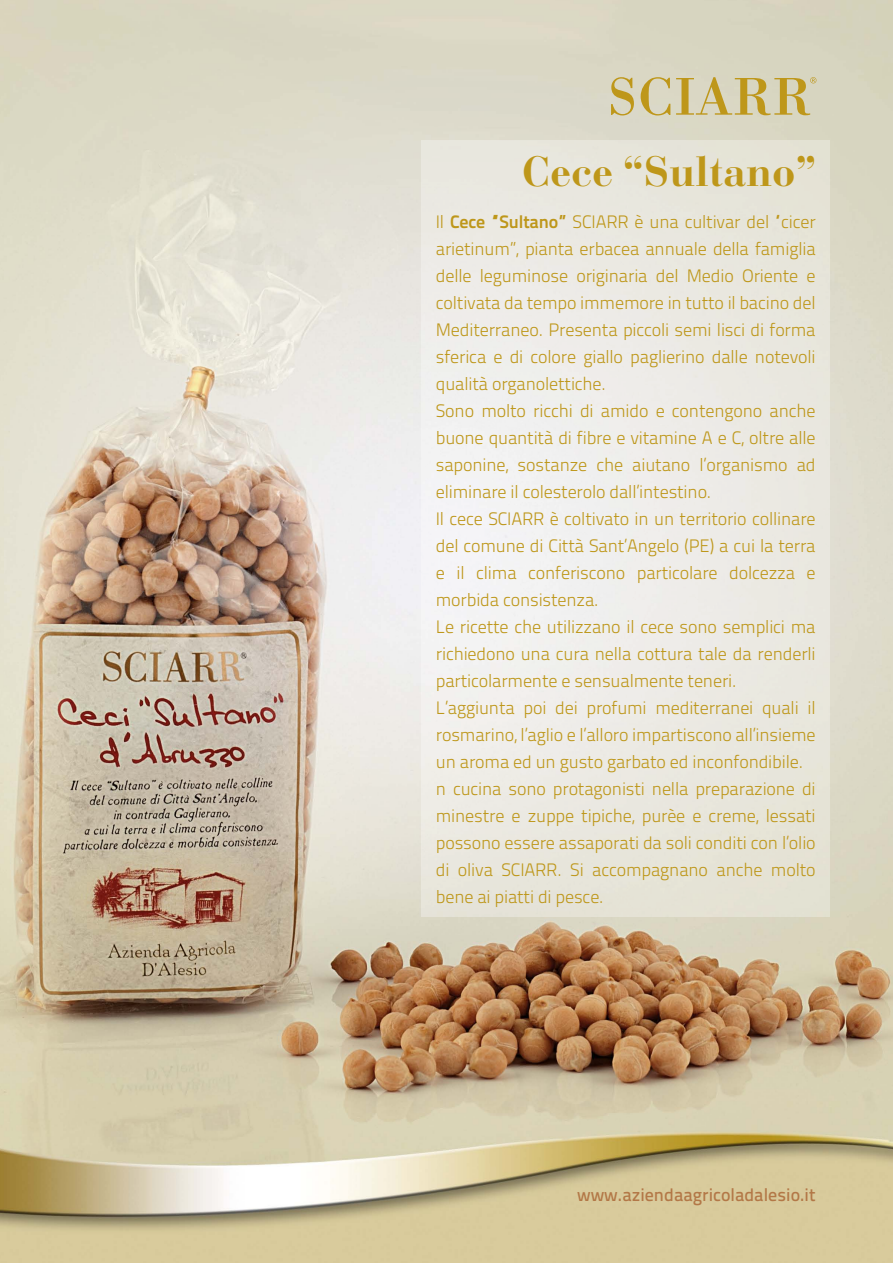
<style>
.page{position:relative;width:893px;height:1263px;background:#fff}
.page>*{position:absolute;margin:0;border:0;box-sizing:border-box;transform-origin:0 0}
.t1{font:700 42px "Bauer Bodoni Std";color:#be971a}
.t2{font:300 18px/27px "Titillium Text 22 L";letter-spacing:-.01em;color:#be971a}
.t3{font:500 18px "Titillium Text 22 L";color:#b37847}
.s1{font-weight:700}
</style>
<div class="page">
<img style="left:0;top:0;width:893px;height:1263px">
<svg style="left:611px;top:77px;width:205px;height:38px;background:#d0c38f"></svg>
<div style="left:421px;top:140px;width:409px;height:776px;background:linear-gradient(to right,#f0efee,#e7e5db)"></div>
<h1 class="t1" style="left:522px;top:146px;width:296px">Cece “Sultano”</h1>
<p class="t2" style="left:436px;top:207px;width:381px">Il <span class="s1">Cece “Sultano”</span> SCIARR è una cultivar del “cicer arietinum”, pianta erbacea annuale della famiglia delle leguminose originaria del Medio Oriente e coltivata da tempo immemore in tutto il bacino del Mediterraneo. Presenta piccoli semi lisci di forma sferica e di colore giallo paglierino dalle notevoli qualità organolettiche.<br>Sono molto ricchi di amido e contengono anche buone quantità di fibre e vitamine A e C, oltre alle saponine, sostanze che aiutano l’organismo ad eliminare il colesterolo dall’intestino.<br>Il cece SCIARR è coltivato in un territorio collinare del comune di Città Sant’Angelo (PE) a cui la terra e il clima conferiscono particolare dolcezza e morbida consistenza.<br>Le ricette che utilizzano il cece sono semplici ma richiedono una cura nella cottura tale da renderli particolarmente e sensualmente teneri.<br>L’aggiunta poi dei profumi mediterranei quali il rosmarino, l’aglio e l’alloro impartiscono all’insieme un aroma ed un gusto garbato ed inconfondibile. n cucina sono protagonisti nella preparazione di minestre e zuppe tipiche, purèe e creme, lessati possono essere assaporati da soli conditi con l’olio di oliva SCIARR. Si accompagnano anche molto bene ai piatti di pesce.</p>
<p class="t3" style="left:577px;top:1181px;width:240px">www.aziendaagricoladalesio.it</p>
</div>
